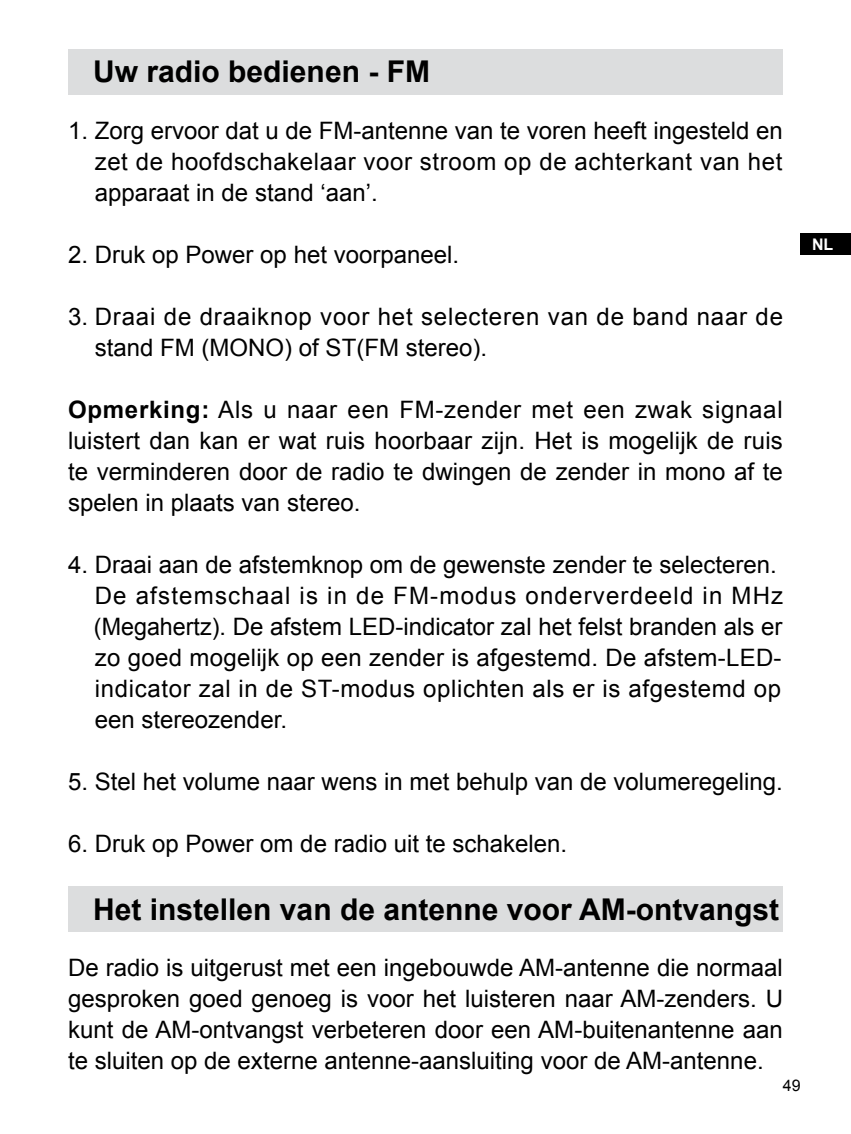
<style>
.page{position:relative;width:851px;height:1134px;background:#fff}
.page>*{position:absolute;margin:0;border:0;box-sizing:border-box;transform-origin:0 0}
.t1{font:700 30px "Arial";color:#000}
.t2{font:24px/31px "Arial";color:#000;text-align:justify}
.t3{font:24px/31px "Arial";letter-spacing:.035em;color:#000}
.t4{font:16px "Arial";color:#000}
.t5{font:700 16px "Arial";color:#fff}
.s1{font-weight:700}
</style>
<div class="page">
<div style="left:800px;top:233px;width:50px;height:22px;background:#000"></div>
<div style="left:68px;top:886px;width:714px;height:45px;background:#dcddde"></div>
<div style="left:68px;top:50px;width:714px;height:45px;background:#dcddde"></div>
<p class="t1" style="left:93px;top:61px;width:338px">Uw radio bedienen - FM</p>
<p class="t2" style="left:95px;top:118px;width:689px;text-indent:-13px">. Zorg ervoor dat u de FM-antenne van te voren heeft ingesteld en zet de hoofdschakelaar voor stroom op de achterkant van het apparaat in de stand ‘aan’.</p>
<p class="t2" style="left:68px;top:242px;width:392px">2. Druk op Power op het voorpaneel.</p>
<p class="t3" style="left:95px;top:304px;width:689px;text-indent:-27px">3. Draai de draaiknop voor het selecteren van de band naar de stand FM (MONO) of ST(FM stereo).</p>
<p class="t2" style="left:68px;top:397px;width:716px"><span class="s1">Opmerking:</span> Als u naar een FM-zender met een zwak signaal luistert dan kan er wat ruis hoorbaar zijn. Het is mogelijk de ruis te verminderen door de radio te dwingen de zender in mono af te spelen in plaats van stereo.</p>
<p class="t2" style="left:94px;top:552px;width:690px;text-align:left;text-indent:-26px">4. Draai aan de afstemknop om de gewenste zender te selecteren.<br>De afstemschaal is in de FM-modus onderverdeeld in MHz (Megahertz). De afstem LED-indicator zal het felst branden als er zo goed mogelijk op een zender is afgestemd. De afstem-LED&shy;indicator zal in de ST-modus oplichten als er is afgestemd op een stereozender.</p>
<p class="t5" style="left:811px;top:238px;width:23px">NL</p>
<p class="t2" style="left:68px;top:769px;width:716px">5. Stel het volume naar wens in met behulp van de volumeregeling.</p>
<p class="t2" style="left:68px;top:831px;width:500px">6. Druk op Power om de radio uit te schakelen.</p>
<p class="t1" style="left:93px;top:898px;width:687px">Het instellen van de antenne voor AM-ontvangst</p>
<p class="t2" style="left:68px;top:955px;width:716px">De radio is uitgerust met een ingebouwde AM-antenne die normaal gesproken goed genoeg is voor het luisteren naar AM-zenders. U kunt de AM-ontvangst verbeteren door een AM-buitenantenne aan te sluiten op de externe antenne-aansluiting voor de AM-antenne.</p>
<p class="t4" style="left:782px;top:1079px;width:19px">49</p>
</div>
